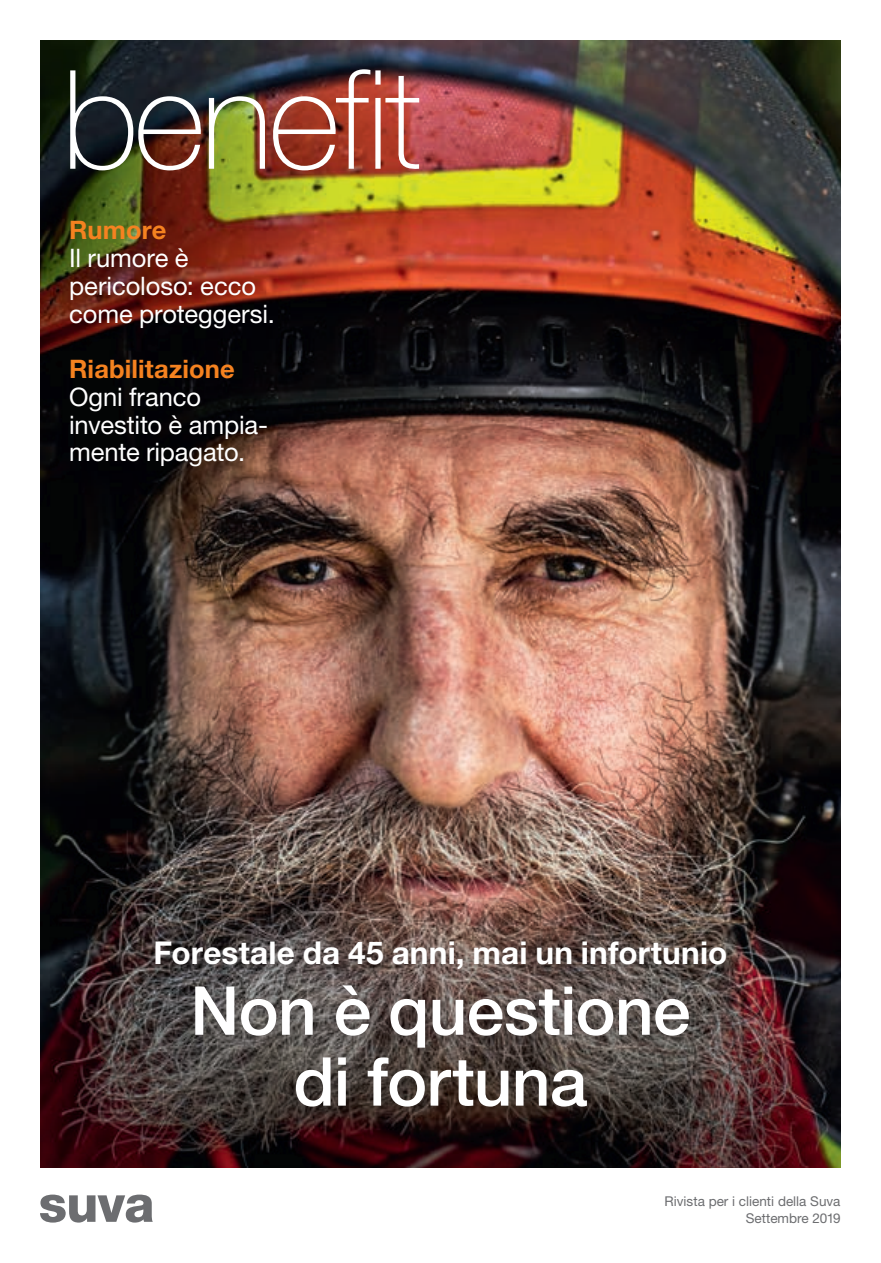
<style>
.page{position:relative;width:881px;height:1263px;background:#fff}
.page>*{position:absolute;margin:0;border:0;box-sizing:border-box;transform-origin:0 0}
.t1{font:500 67.5px/70.8px "Helvetica Neue LT Std";letter-spacing:-.01em;color:#fff;text-align:center}
.t2{font:700 31.5px "Helvetica Neue LT Std";letter-spacing:.005em;color:#fff}
.t3{font:25.5px/27.8px "Helvetica Neue LT Std";letter-spacing:-.005em;color:#fff}
.t4{font:13.5px "Helvetica Neue LT Std";color:#6c6d70}
.s1{font-weight:700;color:#f58220}
</style>
<div class="page">
<img style="left:40px;top:40px;width:800px;height:1127px">
<div style="left:188px;top:979px;width:511px;height:138px;background:#231f20;opacity:.35"></div>
<img style="left:70px;top:69px;width:349px;height:101px">
<svg style="left:40px;top:1194px;width:113px;height:28px"></svg>
<div style="left:148px;top:934px;width:589px;height:46px;background:#231f20;opacity:.35"></div>
<p class="t3" style="left:69px;top:216px;width:207px"><span class="s1">Rumore<br></span>Il rumore è pericoloso: ecco come proteggersi.</p>
<p class="t3" style="left:69px;top:355px;width:200px"><span class="s1">Riabilitazione<br></span>Ogni franco investito è ampia&shy;mente ripagato.</p>
<p class="t2" style="left:153px;top:933px;width:575px">Forestale da 45 anni, mai un infortunio</p>
<p class="t1" style="left:190px;top:975px;width:501px">Non è questione di fortuna</p>
<p class="t4" style="left:664px;top:1193px;width:177px">Rivista per i clienti della Suva</p>
<p class="t4" style="left:745px;top:1210px;width:96px">Settembre 2019</p>
</div>
